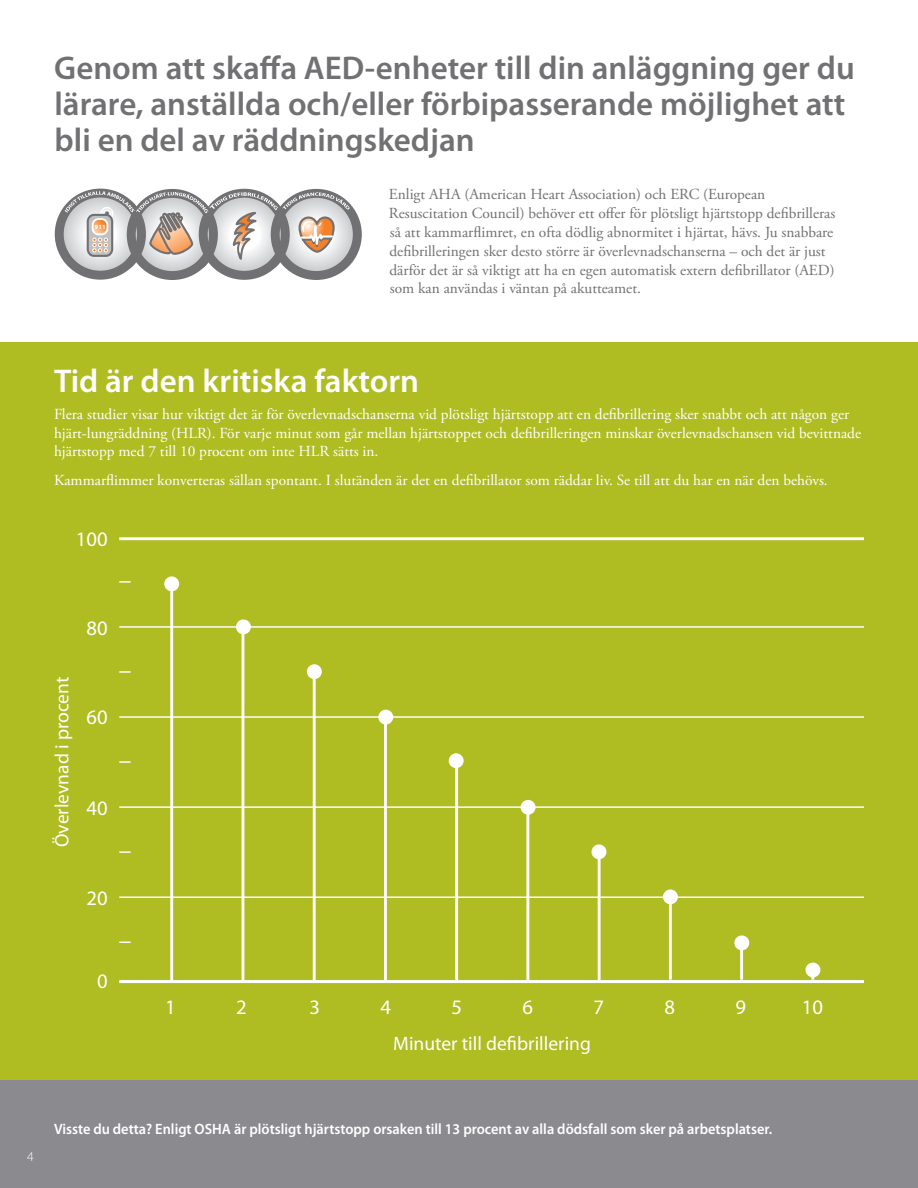
<style>
.page{position:relative;width:918px;height:1188px;background:#fff}
.page>*{position:absolute;margin:0;border:0;box-sizing:border-box;transform-origin:0 0}
.t1{font:600 33px/36px "Myriad Pro";color:#717073}
.t2{font:600 33px "Myriad Pro";color:#fff}
.t3{font:20.55px "Myriad Pro";color:#fff}
.t4{font:19.5px "Myriad Pro";color:#fff}
.t5{font:15.3px/18.8px "Adobe Garamond Pro";color:#fff}
.t6{font:15.3px/18.8px "Adobe Garamond Pro";color:#717073}
.t7{font:600 15px "Myriad Pro";color:#fff;scale:.96 1}
.t8{font:300 13.5px "Myriad Pro";color:#fff}
.t9{font:700 6.3px "Myriad Pro";color:#fff}
</style>
<div class="page">
<div style="left:0;top:1080px;width:918px;height:108px;background:#8b8a8e"></div>
<div style="left:55px;top:189px;width:91px;height:91px;border:9px solid #717073;border-radius:50%"></div>
<div style="left:271px;top:189px;width:91px;height:91px;border:9px solid #717073;border-radius:50%"></div>
<svg style="left:65px;top:191px;width:285px;height:85px;background:#beb9b7"></svg>
<div style="left:0;top:342px;width:918px;height:738px;background:#afbc22"></div>
<hr style="left:526px;top:807px;width:3px;height:175px;background:#fff">
<hr style="left:455px;top:762px;width:3px;height:220px;background:#fff">
<hr style="left:740px;top:943px;width:3px;height:37px;background:#fff">
<hr style="left:669px;top:897px;width:3px;height:83px;background:#fff">
<hr style="left:598px;top:852px;width:3px;height:130px;background:#fff">
<hr style="left:384px;top:717px;width:3px;height:265px;background:#fff">
<hr style="left:313px;top:672px;width:3px;height:310px;background:#fff">
<hr style="left:242px;top:627px;width:2px;height:355px;background:#fff">
<hr style="left:170px;top:582px;width:3px;height:400px;background:#fff">
<hr style="left:119px;top:537px;width:745px;height:3px;background:#fff">
<div style="left:164px;top:576px;width:15px;height:15px;background:#fff;border-radius:50%"></div>
<div style="left:805px;top:963px;width:15px;height:14px;background:#fff;border-radius:50%"></div>
<svg style="left:119px;top:581px;width:12px;height:2px"></svg>
<hr style="left:119px;top:626px;width:745px;height:2px;background:#fff">
<svg style="left:119px;top:671px;width:12px;height:2px"></svg>
<hr style="left:119px;top:716px;width:745px;height:2px;background:#fff">
<svg style="left:119px;top:761px;width:12px;height:2px"></svg>
<hr style="left:119px;top:806px;width:745px;height:2px;background:#fff">
<svg style="left:119px;top:851px;width:12px;height:2px"></svg>
<hr style="left:119px;top:896px;width:745px;height:2px;background:#fff">
<svg style="left:119px;top:942px;width:12px;height:1px"></svg>
<div style="left:236px;top:619px;width:15px;height:15px;background:#fff;border-radius:50%"></div>
<div style="left:307px;top:664px;width:15px;height:15px;background:#fff;border-radius:50%"></div>
<div style="left:378px;top:710px;width:15px;height:15px;background:#fff;border-radius:50%"></div>
<div style="left:449px;top:753px;width:15px;height:15px;background:#fff;border-radius:50%"></div>
<div style="left:521px;top:800px;width:15px;height:15px;background:#fff;border-radius:50%"></div>
<div style="left:592px;top:844px;width:14px;height:15px;background:#fff;border-radius:50%"></div>
<div style="left:663px;top:889px;width:15px;height:15px;background:#fff;border-radius:50%"></div>
<div style="left:734px;top:935px;width:15px;height:15px;background:#fff;border-radius:50%"></div>
<hr style="left:119px;top:980px;width:745px;height:3px;background:#fff">
<h1 class="t1" style="left:54px;top:49px;width:802px">Genom att skaffa AED-enheter till din anläggning ger du lärare, anställda och/eller förbipasserande möjlighet att bli en del av räddningskedjan</h1>
<p class="t6" style="left:389px;top:186px;width:448px">Enligt AHA (American Heart Association) och ERC (European Resuscitation Council) behöver ett offer för plötsligt hjärtstopp defibrilleras så att kammarflimret, en ofta dödlig abnormitet i hjärtat, hävs. Ju snabbare defibrilleringen sker desto större är överlevnadschanserna – och det är just därför det är så viktigt att ha en egen automatisk extern defibrillator (AED) som kan användas i väntan på akutteamet.</p>
<p class="t9" style="left:95px;top:223px;width:12px">911</p>
<h1 class="t2" style="left:54px;top:360px;width:367px">Tid är den kritiska faktorn</h1>
<p class="t5" style="left:54px;top:405px;width:809px">Flera studier visar hur viktigt det är för överlevnadschanserna vid plötsligt hjärtstopp att en defibrillering sker snabbt och att någon ger hjärt-lungräddning (HLR). För varje minut som går mellan hjärtstoppet och defibrilleringen minskar överlevnadschansen vid bevittnade hjärtstopp med 7 till 10 procent om inte HLR sätts in.</p>
<p class="t5" style="left:54px;top:471px;width:775px">Kammarflimmer konverteras sällan spontant. I slutänden är det en defibrillator som räddar liv. Se till att du har en när den behövs.</p>
<h2 class="t3" style="left:76px;top:527px;width:33px">100</h2>
<h2 class="t3" style="left:87px;top:615px;width:23px">80</h2>
<p class="t4" style="left:50px;top:847px;width:172px;rotate:-90deg">Överlevnad i procent</p>
<h2 class="t3" style="left:87px;top:705px;width:23px">60</h2>
<h2 class="t3" style="left:87px;top:796px;width:23px">40</h2>
<h2 class="t3" style="left:87px;top:886px;width:23px">20</h2>
<h2 class="t3" style="left:97px;top:968px;width:12px">0</h2>
<h2 class="t3" style="left:165px;top:995px;width:12px">1</h2>
<h2 class="t3" style="left:236px;top:995px;width:12px">2</h2>
<h2 class="t3" style="left:309px;top:995px;width:12px">3</h2>
<h2 class="t3" style="left:380px;top:995px;width:12px">4</h2>
<h2 class="t3" style="left:451px;top:995px;width:12px">5</h2>
<h2 class="t3" style="left:522px;top:995px;width:12px">6</h2>
<h2 class="t3" style="left:593px;top:995px;width:12px">7</h2>
<h2 class="t3" style="left:665px;top:995px;width:12px">8</h2>
<h2 class="t3" style="left:736px;top:995px;width:12px">9</h2>
<h2 class="t3" style="left:802px;top:995px;width:23px">10</h2>
<p class="t4" style="left:393px;top:1031px;width:199px">Minuter till defibrillering</p>
<p class="t8" style="left:27px;top:1148px;width:8px">4</p>
<p class="t7" style="left:54px;top:1119px;width:750px">Visste du detta? Enligt OSHA är plötsligt hjärtstopp orsaken till 13 procent av alla dödsfall som sker på arbetsplatser.</p>
</div>
